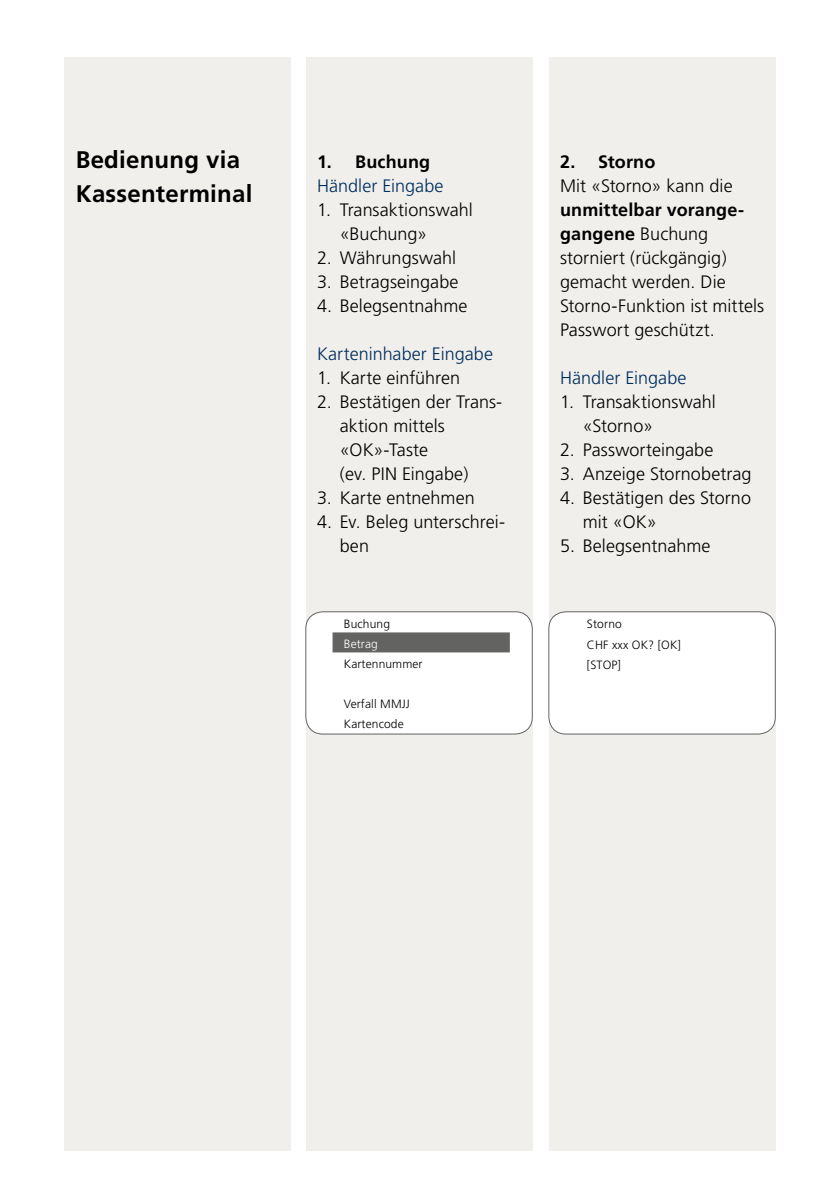
<style>
.page{position:relative;width:840px;height:1191px;background:#fff}
.page>*{position:absolute;margin:0;border:0;box-sizing:border-box;transform-origin:0 0}
.t1{font:700 24px/34px "Frutiger";letter-spacing:.01em;color:#000}
.t2{font:300 18px/24px "Frutiger";letter-spacing:.005em;color:#000}
.t3{font:300 18px "Frutiger";color:#002f5d}
.t4{font:700 18px "Frutiger";letter-spacing:.01em;color:#000}
.t5{font:300 12px/20px "Frutiger";letter-spacing:.01em;color:#000}
.t6{font:300 12px "Frutiger";letter-spacing:.01em;color:#fff}
.s1{font-weight:700}
</style>
<div class="page">
<div style="left:305px;top:57px;width:227px;height:1093px;background:#f1efec"></div>
<div style="left:548px;top:57px;width:227px;height:1093px;background:#f1efec"></div>
<div style="left:305px;top:612px;width:227px;height:122px;background:#fff;border-radius:17px"></div>
<div style="left:305px;top:611px;width:227px;height:123px;border:1px solid #636362;border-radius:17px"></div>
<div style="left:332px;top:632px;width:177px;height:20px;background:#636362"></div>
<div style="left:548px;top:612px;width:226px;height:122px;background:#fff;border-radius:17px"></div>
<div style="left:548px;top:611px;width:227px;height:123px;border:1px solid #636362;border-radius:17px"></div>
<div style="left:64px;top:57px;width:227px;height:1093px;background:#f1efec"></div>
<h1 class="t1" style="left:76px;top:142px;width:178px">Bedienung via<br>Kassenterminal</h1>
<p class="t4" style="left:317px;top:151px;width:115px">1. Buchung</p>
<p class="t3" style="left:317px;top:176px;width:128px">Händler Eingabe</p>
<p class="t2" style="left:339px;top:198px;width:134px;text-indent:-23px">1. Transaktionswahl «Buchung»</p>
<p class="t2" style="left:317px;top:246px;width:140px">2. Währungswahl</p>
<p class="t2" style="left:317px;top:270px;width:143px">3. Betragseingabe</p>
<p class="t2" style="left:317px;top:294px;width:152px">4. Belegsentnahme</p>
<p class="t3" style="left:317px;top:344px;width:177px">Karteninhaber Eingabe</p>
<p class="t2" style="left:317px;top:366px;width:145px">1. Karte einführen</p>
<p class="t2" style="left:339px;top:390px;width:164px;text-indent:-23px">2. Bestätigen der Trans&shy;aktion mittels «OK»-Taste<br>(ev. PIN Eingabe)</p>
<p class="t2" style="left:317px;top:486px;width:159px">3. Karte entnehmen</p>
<p class="t2" style="left:339px;top:510px;width:167px;text-indent:-23px">4. Ev. Beleg unterschrei&shy;ben</p>
<p class="t5" style="left:344px;top:613px;width:48px">Buchung</p>
<p class="t6" style="left:344px;top:637px;width:35px">Betrag</p>
<p class="t5" style="left:344px;top:653px;width:80px">Kartennummer</p>
<p class="t5" style="left:344px;top:693px;width:67px">Verfall MMJJ<br>Kartencode</p>
<p class="t4" style="left:559px;top:151px;width:97px">2. Storno</p>
<p class="t2" style="left:559px;top:174px;width:174px">Mit «Storno» kann die</p>
<p class="t2" style="left:559px;top:198px;width:205px"><span class="s1">unmittelbar vorange&shy;gangene</span> Buchung storniert (rückgängig) gemacht werden. Die<br>Storno-Funktion ist mittels<br>Passwort geschützt.</p>
<p class="t3" style="left:559px;top:368px;width:128px">Händler Eingabe</p>
<p class="t2" style="left:582px;top:390px;width:134px;text-indent:-23px">1. Transaktionswahl «Storno»</p>
<p class="t2" style="left:559px;top:438px;width:155px">2. Passworteingabe</p>
<p class="t2" style="left:559px;top:462px;width:193px">3. Anzeige Stornobetrag</p>
<p class="t2" style="left:582px;top:486px;width:170px;text-indent:-23px">4. Bestätigen des Storno mit «OK»</p>
<p class="t2" style="left:559px;top:534px;width:152px">5. Belegsentnahme</p>
<p class="t5" style="left:586px;top:614px;width:95px">Storno<br>CHF xxx OK? [OK] [STOP]</p>
</div>
